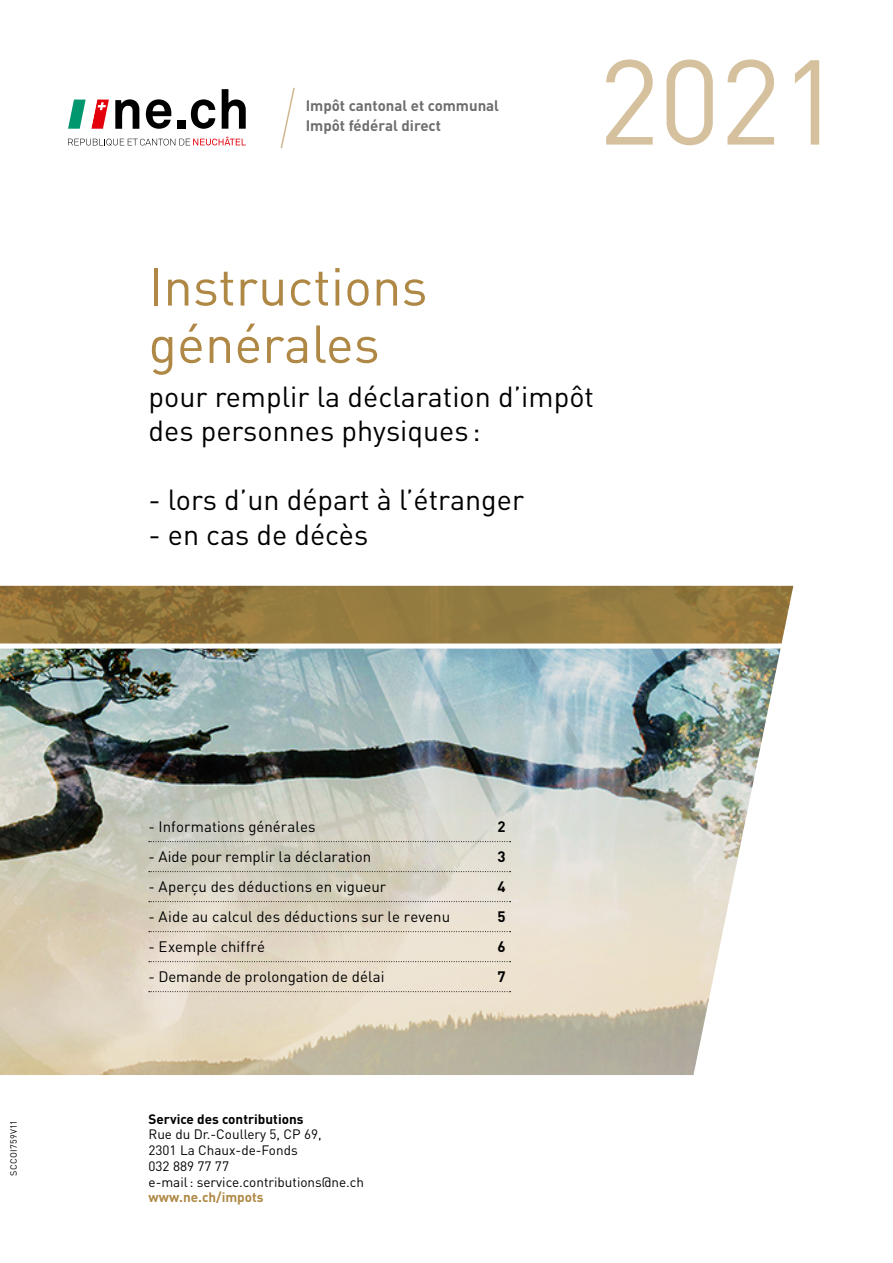
<style>
.page{position:relative;width:893px;height:1263px;background:#fff}
.page>*{position:absolute;margin:0;border:0;box-sizing:border-box;transform-origin:0 0}
.t1{font:118.5px "DIN Pro";color:#d6c19f}
.t2{font:52.5px/57.3px "DIN Pro";color:#af8845}
.t3{font:28.65px/34.3px "DIN Pro";color:#000}
.t4{font:15px "DIN Pro";letter-spacing:.005em;color:#000}
.t5{font:700 15px/19.5px "DIN Pro";color:#6e6e6e}
.t6{font:700 15px "DIN Pro";color:#000}
.t7{font:13.5px/15.8px "DIN Pro";color:#000}
.t8{font:700 13.5px "DIN Pro";color:#000}
.t9{font:700 13.5px "DIN Pro";color:#af8845}
.t10{font:9px "DIN Pro";letter-spacing:.035em;color:#000}
</style>
<div class="page">
<svg style="left:280px;top:87px;width:15px;height:62px"></svg>
<svg style="left:115px;top:99px;width:24px;height:30px"></svg>
<svg style="left:146px;top:99px;width:25px;height:30px"></svg>
<div style="left:177px;top:120px;width:8px;height:9px;background:#000"></div>
<svg style="left:191px;top:99px;width:24px;height:30px"></svg>
<svg style="left:222px;top:89px;width:24px;height:40px"></svg>
<svg style="left:68px;top:137px;width:178px;height:9px"></svg>
<svg style="left:68px;top:100px;width:41px;height:29px"></svg>
<img style="left:0;top:649px;width:780px;height:426px">
<img style="left:0;top:586px;width:793px;height:57px">
<svg style="left:149px;top:841px;width:362px;height:1px"></svg>
<svg style="left:149px;top:871px;width:362px;height:1px"></svg>
<svg style="left:149px;top:901px;width:362px;height:1px"></svg>
<svg style="left:149px;top:931px;width:362px;height:1px"></svg>
<svg style="left:149px;top:961px;width:362px;height:1px"></svg>
<svg style="left:149px;top:991px;width:362px;height:1px"></svg>
<p class="t10" style="left:8px;top:1176px;width:57px;rotate:-90deg">SCCOI759V11</p>
<p class="t5" style="left:306px;top:96px;width:195px">Impôt cantonal et communal<br>Impôt fédéral direct</p>
<h1 class="t1" style="left:598px;top:21px;width:245px">2021</h1>
<h2 class="t2" style="left:148px;top:256px;width:281px">Instructions générales</h2>
<h3 class="t3" style="left:148px;top:378px;width:447px">pour remplir la déclaration d’impôt des personnes physiques :</h3>
<h3 class="t3" style="left:148px;top:482px;width:377px">- lors d’un départ à l’étranger</h3>
<h3 class="t3" style="left:148px;top:516px;width:221px">- en cas de décès</h3>
<p class="t4" style="left:148px;top:816px;width:169px">- Informations générales</p>
<p class="t6" style="left:497px;top:816px;width:10px">2</p>
<p class="t4" style="left:148px;top:846px;width:224px">- Aide pour remplir la déclaration</p>
<p class="t6" style="left:497px;top:846px;width:10px">3</p>
<p class="t4" style="left:148px;top:876px;width:239px">- Aperçu des déductions en vigueur</p>
<p class="t6" style="left:497px;top:876px;width:10px">4</p>
<p class="t4" style="left:148px;top:906px;width:303px">- Aide au calcul des déductions sur le revenu</p>
<p class="t6" style="left:497px;top:906px;width:10px">5</p>
<p class="t4" style="left:148px;top:936px;width:118px">- Exemple chiffré</p>
<p class="t6" style="left:497px;top:936px;width:10px">6</p>
<p class="t4" style="left:148px;top:966px;width:238px">- Demande de prolongation de délai</p>
<p class="t6" style="left:497px;top:966px;width:10px">7</p>
<p class="t8" style="left:148px;top:1109px;width:157px">Service des contributions</p>
<p class="t7" style="left:148px;top:1126px;width:217px">Rue du Dr.-Coullery 5, CP 69,<br>2301 La Chaux-de-Fonds<br>032 889 77 77<br>e-mail: service.contributions@ne.ch</p>
<p class="t9" style="left:148px;top:1188px;width:117px">www.ne.ch/impots</p>
</div>
